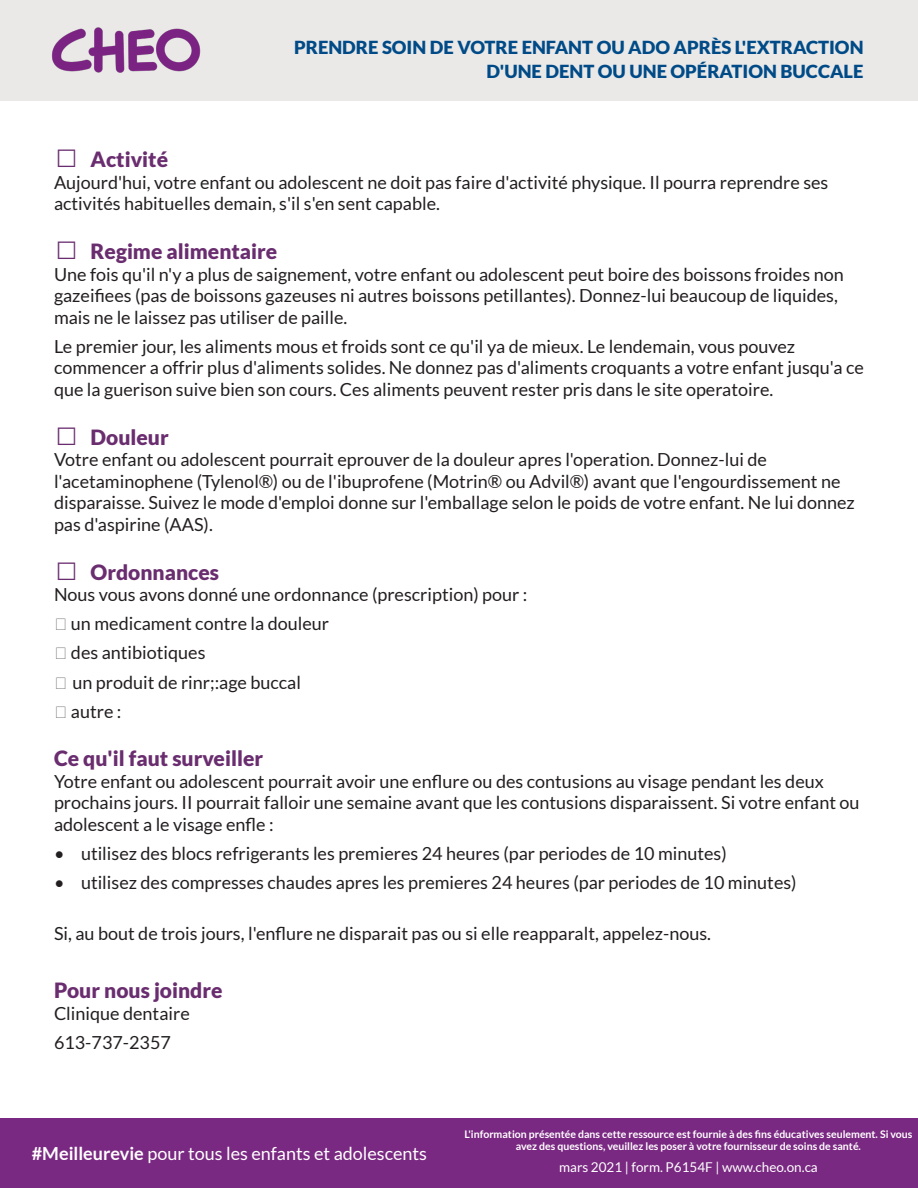
<style>
.page{position:relative;width:918px;height:1188px;background:#fff}
.page>*{position:absolute;margin:0;border:0;box-sizing:border-box;transform-origin:0 0}
.H2_-_Purple{font:900 21px "Lato";color:#6a2d6f}
.t1{font:18px/21.6px "Lato";color:#231f20}
.t2{font:900 18px/24px "Lato";color:#004b87;text-align:right}
.t3{font:18px "Lato";color:#fff}
.t4{font:13.5px "Lato";color:#fff}
.t5{font:700 10.5px/12px "Lato";color:#fff;text-align:center}
.s1{font-family:"Arial";font-weight:700}
.s2{font-weight:700}
</style>
<div class="page">
<div style="left:0;top:0;width:918px;height:101px;background:#eae9e8"></div>
<img style="left:51px;top:27px;width:150px;height:46px">
<div style="left:0;top:1119px;width:918px;height:69px;background:#7a2982"></div>
<p class="t2" style="left:294px;top:35px;width:571px">PRENDRE SOIN DE VOTRE ENFANT OU ADO APRÈS L'EXTRACTION<br>D'UNE DENT OU UNE OPÉRATION BUCCALE</p>
<h2 class="H2_-_Purple" style="left:54px;top:147px;width:116px">☐ Activité</h2>
<p class="t1" style="left:54px;top:171px;width:776px">Aujourd'hui, votre enfant ou adolescent ne doit pas faire d'activité physique. Il pourra reprendre ses activités habituelles demain, s'il s'en sent capable.</p>
<h2 class="H2_-_Purple" style="left:54px;top:239px;width:225px">☐ Regime alimentaire</h2>
<p class="t1" style="left:54px;top:263px;width:791px">Une fois qu'il n'y a plus de saignement, votre enfant ou adolescent peut boire des boissons froides non gazeifiees (pas de boissons gazeuses ni autres boissons petillantes). Donnez-lui beaucoup de liquides, mais ne le laissez pas utiliser de paille.</p>
<p class="t1" style="left:54px;top:335px;width:811px">Le premier jour, les aliments mous et froids sont ce qu'il ya de mieux. Le lendemain, vous pouvez commencer a offrir plus d'aliments solides. Ne donnez pas d'aliments croquants a votre enfant jusqu'a ce que la guerison suive bien son cours. Ces aliments peuvent rester pris dans le site operatoire.</p>
<h2 class="H2_-_Purple" style="left:54px;top:425px;width:116px">☐ Douleur</h2>
<p class="t1" style="left:54px;top:449px;width:802px">Votre enfant ou adolescent pourrait eprouver de la douleur apres l'operation. Donnez-lui de l'acetaminophene (Tylenol®) ou de l'ibuprofene (Motrin® ou Advil®) avant que l'engourdissement ne disparaisse. Suivez le mode d'emploi donne sur l'emballage selon le poids de votre enfant. Ne lui donnez pas d'aspirine (AAS).</p>
<h2 class="H2_-_Purple" style="left:54px;top:560px;width:167px">☐ Ordonnances</h2>
<p class="t1" style="left:54px;top:584px;width:475px">Nous vous avons donné une ordonnance (prescription) pour :</p>
<p class="t1" style="left:54px;top:613px;width:277px"><span class="s1">☐</span> un medicament contre la douleur</p>
<p class="t1" style="left:54px;top:642px;width:153px"><span class="s1">☐</span> des antibiotiques</p>
<p class="t1" style="left:54px;top:671px;width:249px"><span class="s1">☐</span> un produit de rinr;:age buccal</p>
<p class="t1" style="left:54px;top:700px;width:69px"><span class="s1">☐</span> autre :</p>
<h2 class="H2_-_Purple" style="left:54px;top:746px;width:211px">Ce qu'il faut surveiller</h2>
<p class="t1" style="left:54px;top:770px;width:807px">Yotre enfant ou adolescent pourrait avoir une enflure ou des contusions au visage pendant les deux prochains jours. II pourrait falloir une semaine avant que les contusions disparaissent. Si votre enfant ou adolescent a le visage enfle :</p>
<p class="t1" style="left:54px;top:843px;width:674px">• utilisez des blocs refrigerants les premieres 24 heures (par periodes de 10 minutes)</p>
<p class="t1" style="left:54px;top:872px;width:744px">• utilisez des compresses chaudes apres les premieres 24 heures (par periodes de 10 minutes)</p>
<p class="t1" style="left:54px;top:923px;width:659px">Si, au bout de trois jours, l'enflure ne disparait pas ou si elle reapparalt, appelez-nous.</p>
<h2 class="H2_-_Purple" style="left:54px;top:978px;width:170px">Pour nous joindre</h2>
<p class="t1" style="left:54px;top:1003px;width:137px">Clinique dentaire</p>
<p class="t1" style="left:54px;top:1032px;width:118px">613-737-2357</p>
<p class="t3" style="left:32px;top:1143px;width:397px"><span class="s2">#Meilleurevie</span> pour tous les enfants et adolescents</p>
<p class="t5" style="left:464px;top:1128px;width:449px">L'information présentée dans cette ressource est fournie à des fins éducatives seulement. Si vous avez des questions, veuillez les poser à votre fournisseur de soins de santé.</p>
<p class="t4" style="left:559px;top:1160px;width:260px">mars 2021 | form. P6154F | www.cheo.on.ca</p>
</div>
